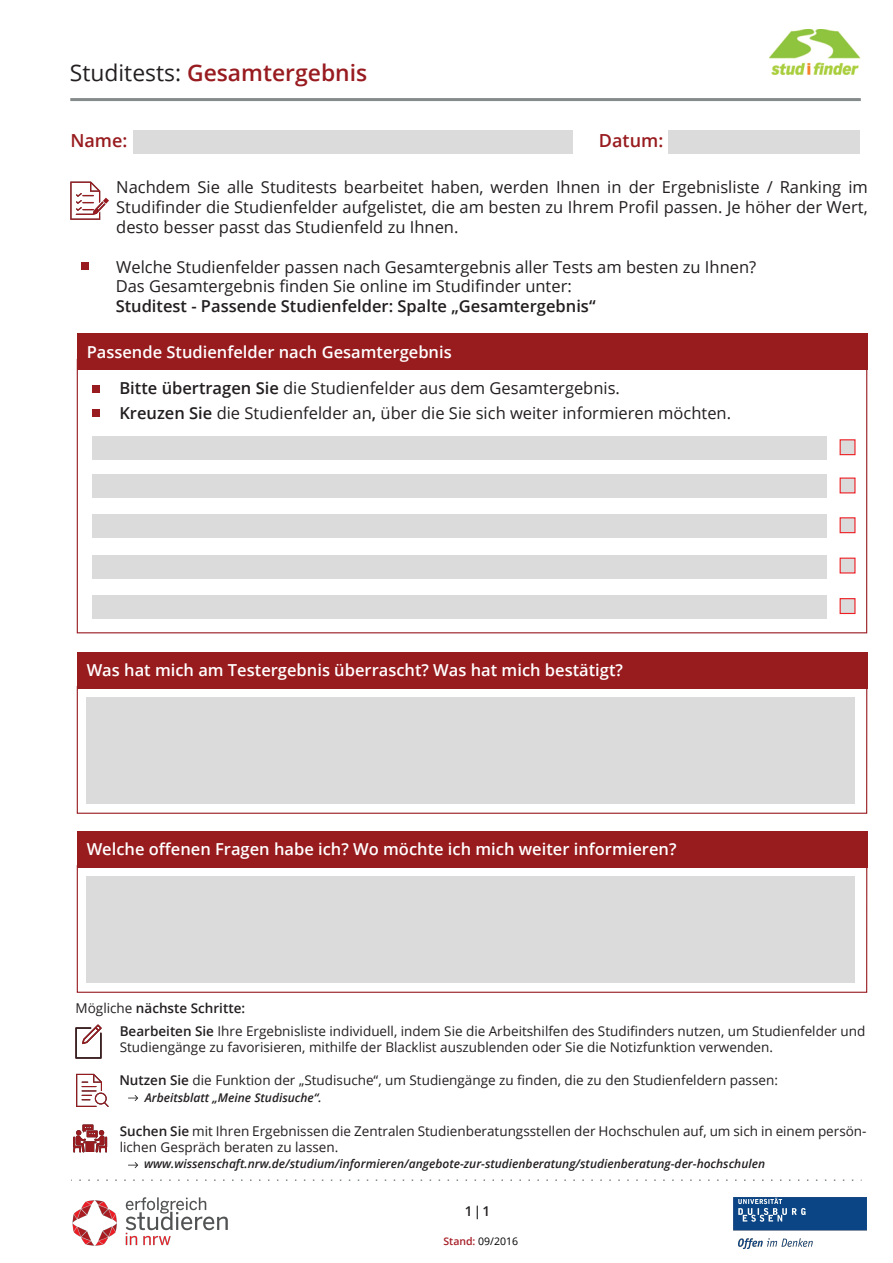
<style>
.page{position:relative;width:893px;height:1263px;background:#fff}
.page>*{position:absolute;margin:0;border:0;box-sizing:border-box;transform-origin:0 0}
.t1{font:600 22.8px "Open Sans";color:#981b20}
.t2{font:600 18px "Open Sans";color:#981b1e}
.t3{font:16.5px/19.8px "Open Sans";color:#231f20}
.t4{font:600 16.5px "Open Sans";color:#fff}
.t5{font:13.5px/16.2px "Open Sans";color:#231f20}
.t6{font:600 13.5px "Open Sans";color:#231f20}
.t7{font:italic 600 12px "Open Sans";color:#231f20}
.t8{font:10.5px "Open Sans";color:#000001}
.s1{font-weight:400;color:#231f20}
.s2{font-weight:600}
.s3{font-weight:400}
.s4{font-weight:600;color:#a61e27}
</style>
<div class="page">
<hr style="left:70px;top:98px;width:791px;height:3px;background:#858a8a">
<div style="left:134px;top:130px;width:439px;height:23px;background:#dadbda"></div>
<div style="left:668px;top:130px;width:192px;height:23px;background:#dadbda"></div>
<div style="left:81px;top:262px;width:8px;height:7px;background:#981b20"></div>
<div style="left:840px;top:439px;width:15px;height:16px;background:#dadbda;border:1px solid #ed1d23"></div>
<svg style="left:70px;top:182px;width:39px;height:38px"></svg>
<div style="left:77px;top:334px;width:790px;height:36px;background:#981b1e"></div>
<div style="left:77px;top:686px;width:790px;height:128px;border:1px solid #981b20"></div>
<div style="left:77px;top:652px;width:790px;height:36px;background:#981b1e"></div>
<div style="left:92px;top:436px;width:735px;height:24px;background:#dadbda"></div>
<div style="left:840px;top:477px;width:15px;height:16px;background:#dadbda;border:1px solid #ed1d23"></div>
<div style="left:92px;top:475px;width:735px;height:23px;background:#dadbda"></div>
<div style="left:840px;top:517px;width:15px;height:16px;background:#dadbda;border:1px solid #ed1d23"></div>
<div style="left:92px;top:514px;width:735px;height:24px;background:#dadbda"></div>
<div style="left:840px;top:558px;width:15px;height:15px;background:#dadbda;border:1px solid #ed1d23"></div>
<div style="left:92px;top:555px;width:735px;height:23px;background:#dadbda"></div>
<div style="left:840px;top:598px;width:15px;height:16px;background:#dadbda;border:1px solid #ed1d23"></div>
<div style="left:92px;top:595px;width:735px;height:24px;background:#dadbda"></div>
<div style="left:92px;top:385px;width:7px;height:8px;background:#981b20"></div>
<div style="left:92px;top:410px;width:7px;height:7px;background:#981b20"></div>
<svg style="left:71px;top:1179px;width:782px;height:2px"></svg>
<div style="left:87px;top:697px;width:768px;height:107px;background:#dadbda"></div>
<div style="left:77px;top:865px;width:790px;height:128px;border:1px solid #981b20"></div>
<div style="left:77px;top:831px;width:790px;height:36px;background:#981b1e"></div>
<img style="left:769px;top:30px;width:91px;height:45px">
<div style="left:87px;top:876px;width:768px;height:107px;background:#dadbda"></div>
<svg style="left:73px;top:1124px;width:34px;height:28px"></svg>
<svg style="left:76px;top:1074px;width:33px;height:33px"></svg>
<svg style="left:75px;top:1024px;width:27px;height:35px"></svg>
<svg style="left:128px;top:1095px;width:10px;height:6px"></svg>
<svg style="left:128px;top:1162px;width:10px;height:6px"></svg>
<img style="left:72px;top:1197px;width:156px;height:49px">
<img style="left:733px;top:1197px;width:134px;height:51px">
<h1 class="t1" style="left:70px;top:57px;width:299px"><span class="s1">Studitests:</span> Gesamtergebnis</h1>
<p class="t2" style="left:70px;top:129px;width:59px">Name:</p>
<p class="t2" style="left:599px;top:128px;width:66px">Datum:</p>
<p class="t3" style="left:116px;top:177px;width:753px;text-align:justify">Nachdem Sie alle Studitests bearbeitet haben, werden Ihnen in der Ergebnisliste / Ranking im Studifinder die Studienfelder aufgelistet, die am besten zu Ihrem Profil passen. Je höher der Wert, desto besser passt das Studienfeld zu Ihnen.</p>
<p class="t3" style="left:116px;top:256px;width:642px">Welche Studienfelder passen nach Gesamtergebnis aller Tests am besten zu Ihnen?<br>Das Gesamtergebnis finden Sie online im Studifinder unter:<br><span class="s2">Studitest - Passende Studienfelder: Spalte „Gesamtergebnis“</span></p>
<p class="t4" style="left:87px;top:340px;width:367px">Passende Studienfelder nach Gesamtergebnis</p>
<p class="t3" style="left:119px;top:376px;width:613px;line-height:24.3px"><span class="s2">Bitte übertragen Sie</span> die Studienfelder aus dem Gesamtergebnis.<br><span class="s2">Kreuzen Sie</span> die Studienfelder an<span class="s2">,</span> über die Sie sich weiter informieren möchten.</p>
<p class="t4" style="left:87px;top:659px;width:538px">Was hat mich am Testergebnis überrascht? Was hat mich bestätigt?</p>
<p class="t4" style="left:87px;top:838px;width:591px">Welche offenen Fragen habe ich? Wo möchte ich mich weiter informieren?</p>
<p class="t6" style="left:76px;top:999px;width:171px"><span class="s3">Mögliche</span> nächste Schritte:</p>
<p class="t5" style="left:120px;top:1023px;width:747px"><span class="s2">Bearbeiten Sie</span> Ihre Ergebnisliste individuell, indem Sie die Arbeitshilfen des Studifinders nutzen, um Studienfelder und<br>Studiengänge zu favorisieren, mithilfe der Blacklist auszublenden oder Sie die Notizfunktion verwenden.</p>
<p class="t5" style="left:119px;top:1072px;width:660px"><span class="s2">Nutzen Sie</span> die Funktion der „Studisuche“, um Studiengänge zu finden, die zu den Studienfeldern passen:</p>
<p class="t7" style="left:145px;top:1089px;width:178px">Arbeitsblatt „Meine Studisuche“.</p>
<p class="t5" style="left:120px;top:1122px;width:748px"><span class="s2">Suchen Sie</span> mit Ihren Ergebnissen die Zentralen Studienberatungsstellen der Hochschulen auf, um sich in einem persön&shy;lichen Gespräch beraten zu lassen.</p>
<p class="t7" style="left:144px;top:1156px;width:622px">www.wissenschaft.nrw.de/studium/informieren/angebote-zur-studienberatung/studienberatung-der-hochschulen</p>
<p class="t6" style="left:465px;top:1202px;width:27px">1|1</p>
<p class="t8" style="left:443px;top:1234px;width:76px"><span class="s4">Stand:</span> 09/2016</p>
</div>
